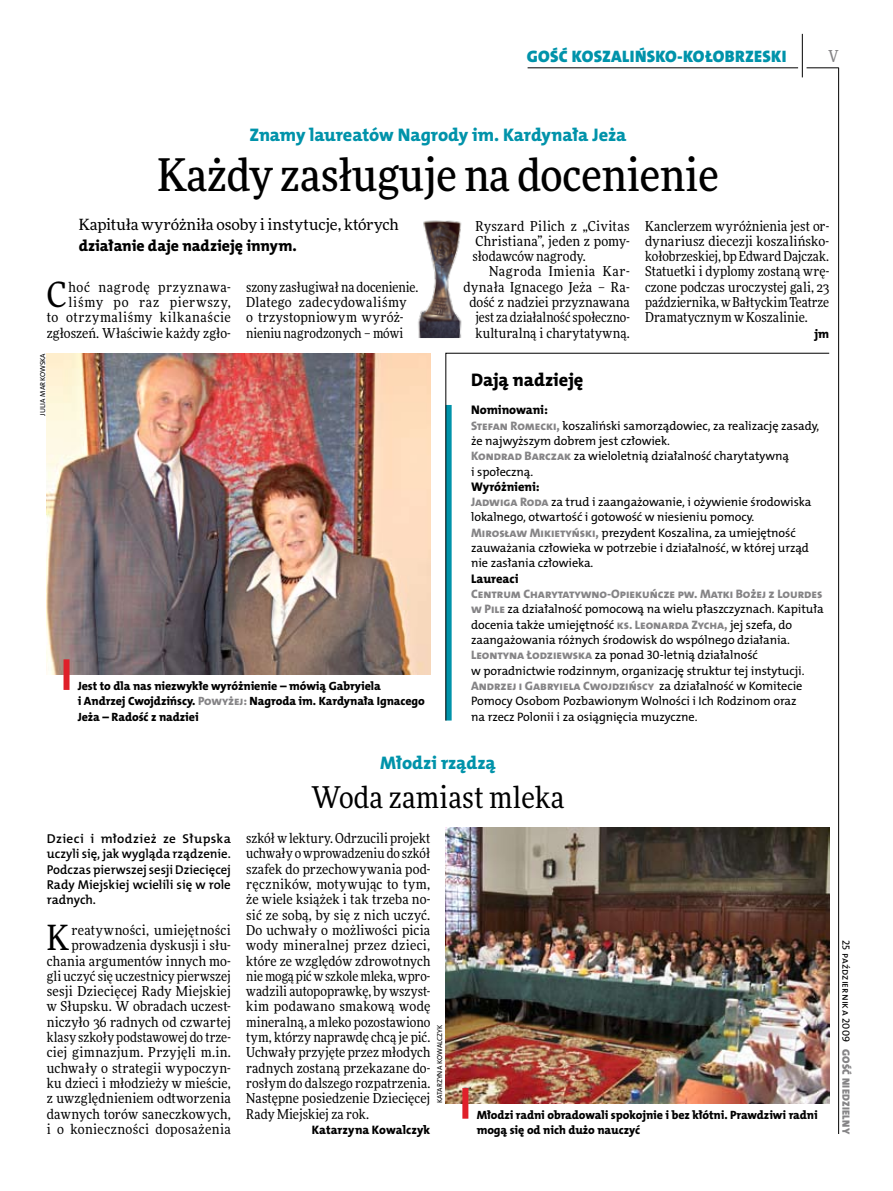
<style>
.page{position:relative;width:893px;height:1191px;background:#fff}
.page>*{position:absolute;margin:0;border:0;box-sizing:border-box;transform-origin:0 0}
.t1{font:500 45px "Freeday Narrow";color:#000}
.t2{font:34.8px "Freeday Narrow News";color:#000}
.t3{font:30px "Freeday Narrow News";letter-spacing:.01em;color:#000}
.t4{font:18.3px "The Mix HP8 Ex Bld";color:#0093aa}
.t5{font:18.3px "The Mix HP8 Ex Bld";letter-spacing:-.005em;color:#000}
.t6{font:16.65px "The Mix HP9 Blk";letter-spacing:.02em;color:#0093aa}
.t7{font:500 16.5px "Freeday Narrow";color:#858486;scale:.9 1}
.t8{font:15.75px "The Mix HP8 Ex Bld";letter-spacing:.015em;color:#000}
.t9{font:15.45px "Freeday News";letter-spacing:-.005em;color:#000}
.t10{font:13.65px/15.3px "Freeday Narrow News";letter-spacing:.015em;color:#000;text-align:justify}
.t11{font:13.65px/15.3px "Freeday Narrow News";letter-spacing:.04em;color:#000;text-align:right}
.t12{font:12.9px/15.3px "The Mix HP6 Se Bld";letter-spacing:-.005em;color:#000;text-align:justify}
.t13{font:12.6px "The Mix HP8 Ex Bld";color:#000}
.t14{font:12.3px/15.3px "The Mix HP5 Plain";letter-spacing:-.005em;color:#000}
.t15{font:12.3px "The Mix HP8 Ex Bld";letter-spacing:-.005em;color:#858486}
.t16{font:12.3px "The Mix HP8 Ex Bld";letter-spacing:.005em;color:#000}
.t17{font:12px/15.3px "The Mix HP8 Ex Bld";letter-spacing:-.005em;color:#000}
.t18{font:10.5px "The Mix HP5 Plain";letter-spacing:.01em;color:#000}
.t19{font:10.5px "The Mix HP9 Blk";letter-spacing:.025em;color:#858486}
.t20{font:7.2px "The Mix HP5 Plain";letter-spacing:.005em;color:#000}
.s1{color:#858486}
.s2{font-family:"The Mix HP8 Ex Bld";color:#858486}
.s3{font-family:"The Mix HP5 Plain";color:#000}
</style>
<div class="page">
<hr style="left:838px;top:68px;width:1px;height:1066px;background:#000">
<hr style="left:802px;top:34px;width:1px;height:43px;background:#000">
<hr style="left:806px;top:68px;width:33px;height:1px;background:#000">
<hr style="left:528px;top:68px;width:270px;height:1px;background:#000">
<img style="left:446px;top:827px;width:383px;height:276px">
<img style="left:47px;top:353px;width:383px;height:321px">
<div style="left:462px;top:1088px;width:6px;height:30px;background:#df1f2a"></div>
<svg style="left:445px;top:353px;width:385px;height:368px"></svg>
<img style="left:418px;top:220px;width:44px;height:118px">
<div style="left:64px;top:659px;width:6px;height:31px;background:#df1f2a"></div>
<p class="t6" style="left:527px;top:46px;width:261px">GOŚĆ KOSZALIŃSKO-KOŁOBRZESKI</p>
<p class="t7" style="left:828px;top:46px;width:13px">V</p>
<h3 class="t4" style="left:249px;top:123px;width:378px">Znamy laureatów Nagrody im. Kardynała Jeża</h3>
<h1 class="t1" style="left:157px;top:147px;width:563px">Każdy zasługuje na docenienie</h1>
<p class="t9" style="left:79px;top:215px;width:322px">Kapituła wyróżniła osoby i instytucje, których</p>
<p class="t8" style="left:79px;top:235px;width:220px">działanie daje nadzieję innym.</p>
<p class="t11" style="left:47px;top:279px;width:186px">hoć nagrodę przyznawa&shy;liśmy po raz pierwszy,<br>to otrzymaliśmy kilkanaście zgłoszeń. Właściwie każdy zgło-</p>
<p class="t10" style="left:246px;top:279px;width:174px;text-align:left">szony zasługiwał na docenienie.<br>Dlatego zadecydowaliśmy<br>o trzystopniowym wyróż&shy;nieniu nagrodzonych – mówi</p>
<h2 class="t2" style="left:47px;top:273px;width:21px">C</h2>
<p class="t20" style="left:38px;top:416px;width:64px;rotate:-90deg">Julia markowska</p>
<p class="t17" style="left:78px;top:678px;width:349px">Jest to dla nas niezwykłe wyróżnienie – mówią Gabryiela<br>i Andrzej Cwojdzińscy. <span class="s1">Powyżej:</span> Nagroda im. Kardynała Ignacego<br>Jeża – Radość z nadziei</p>
<p class="t10" style="left:472px;top:218px;width:159px">Ryszard Pilich z „Civitas Christiana”, jeden z pomy&shy;słodawców nagrody.</p>
<p class="t10" style="left:463px;top:264px;width:168px;text-align:right">Nagroda Imienia Kar&shy;dynała Ignacego Jeża – Ra&shy;dość z nadziei przyznawana jest za działalność społeczno&shy;kulturalną i charytatywną.</p>
<p class="t10" style="left:645px;top:218px;width:186px">Kanclerzem wyróżnienia jest or&shy;dynariusz diecezji koszalińsko&shy;kołobrzeskiej, bp Edward Dajczak.<br>Statuetki i dyplomy zostaną wrę&shy;czone podczas uroczystej gali, 23 października, w Bałtyckim Teatrze Dramatycznym w Koszalinie.</p>
<p class="t16" style="left:814px;top:326px;width:15px">jm</p>
<h3 class="t5" style="left:471px;top:368px;width:114px">Dają nadzieję</h3>
<p class="t13" style="left:471px;top:402px;width:78px">Nominowani:</p>
<p class="t14" style="left:471px;top:418px;width:350px"><span class="s2">Stefan Romecki,</span> koszaliński samorządowiec, za realizację zasady, że najwyższym dobrem jest człowiek.<br><span class="s2">Kondrad Barczak</span> za wieloletnią działalność charytatywną<br>i społeczną.</p>
<p class="t13" style="left:471px;top:478px;width:70px">Wyróżnieni:</p>
<p class="t14" style="left:471px;top:494px;width:342px"><span class="s2">Jadwiga Roda</span> za trud i zaangażowanie, i ożywienie środowiska lokalnego, otwartość i gotowość w niesieniu pomocy.<br><span class="s2">Mirosław Mikietyński,</span> prezydent Koszalina, za umiejętność zauważania człowieka w potrzebie i działalność, w której urząd nie zasłania człowieka.</p>
<p class="t13" style="left:471px;top:570px;width:49px">Laureaci</p>
<p class="t15" style="left:471px;top:586px;width:353px">Centrum Charytatywno-Opiekuńcze pw. Matki Bożej z Lourdes</p>
<p class="t14" style="left:471px;top:601px;width:354px"><span class="s2">w Pile</span> za działalność pomocową na wielu płaszczyznach. Kapituła docenia także umiejętność <span class="s2">ks. Leonarda Zycha,</span> jej szefa, do zaangażowania różnych środowisk do wspólnego działania.<br><span class="s2">Leontyna Łodziewska</span> za ponad 30-letnią działalność<br>w poradnictwie rodzinnym, organizację struktur tej instytucji.</p>
<p class="t15" style="left:471px;top:678px;width:333px">Andrzej i Gabryiela Cwojdzińscy <span class="s3">za działalność w Komitecie</span></p>
<p class="t14" style="left:471px;top:693px;width:327px">Pomocy Osobom Pozbawionym Wolności i I ch Rodzinom oraz na rzecz Polonii i za osiągnięcia muzyczne.</p>
<p class="t12" style="left:47px;top:831px;width:186px">Dzieci i młodzież ze Słupska uczyli się, jak wygląda rządzenie.<br>Podczas pierwszej sesji Dziecięcej Rady Miejskiej wcielili się w role radnych.</p>
<h2 class="t2" style="left:47px;top:916px;width:24px">K</h2>
<p class="t10" style="left:47px;top:922px;width:186px;text-align:right">reatywności, umiejętności prowadzenia dyskusji i słu&shy;chania argumentów innych mo&shy;gli uczyć się uczestnicy pierwszej sesji Dziecięcej Rady Miejskiej w Słupsku. W obradach uczest&shy;niczyło 36 radnych od czwartej klasy szkoły podstawowej do trze&shy;ciej gimnazjum. Przyjęli m.in. uchwały o strategii wypoczyn&shy;ku dzieci i młodzieży w mieście, z uwzględnieniem odtworzenia dawnych torów saneczkowych, i o konieczności doposażenia</p>
<h3 class="t4" style="left:380px;top:751px;width:117px">Młodzi rządzą</h3>
<h3 class="t3" style="left:311px;top:778px;width:254px">Woda zamiast mleka</h3>
<p class="t10" style="left:246px;top:830px;width:186px">szkół w lektury. Odrzucili projekt uchwały o wprowadzeniu do szkół szafek do przechowywania pod&shy;ręczników, motywując to tym, że wiele książek i tak trzeba no&shy;sić ze sobą, by się z nich uczyć.<br>Do uchwały o możliwości picia wody mineralnej przez dzieci, które ze względów zdrowotnych niemogą pić w szkole mleka, wpro&shy;wadzili autopoprawkę, by wszyst&shy;kim podawano smakową wodę mineralną, a mleko pozostawiono tym, którzy naprawdę chcą je pić.<br>Uchwały przyjęte przez młodych radnych zostaną przekazane do&shy;rosłym do dalszego rozpatrzenia.<br>Następne posiedzenie Dziecięcej Rady Miejskiej za rok.</p>
<p class="t16" style="left:312px;top:1122px;width:120px">Katarzyna Kowalczyk</p>
<p class="t20" style="left:435px;top:1103px;width:80px;rotate:-90deg">Katarzyna Kowalczyk</p>
<p class="t17" style="left:477px;top:1107px;width:342px">Młodzi radni obradowali spokojnie i bez kłótni. Prawdziwi radni mogą się od nich dużo nauczyć</p>
<p class="t18" style="left:853px;top:940px;width:104px;rotate:90deg">25 października 2009</p>
<p class="t19" style="left:853px;top:1049px;width:86px;rotate:90deg">GOŚĆ NIEDZIELNY</p>
</div>
